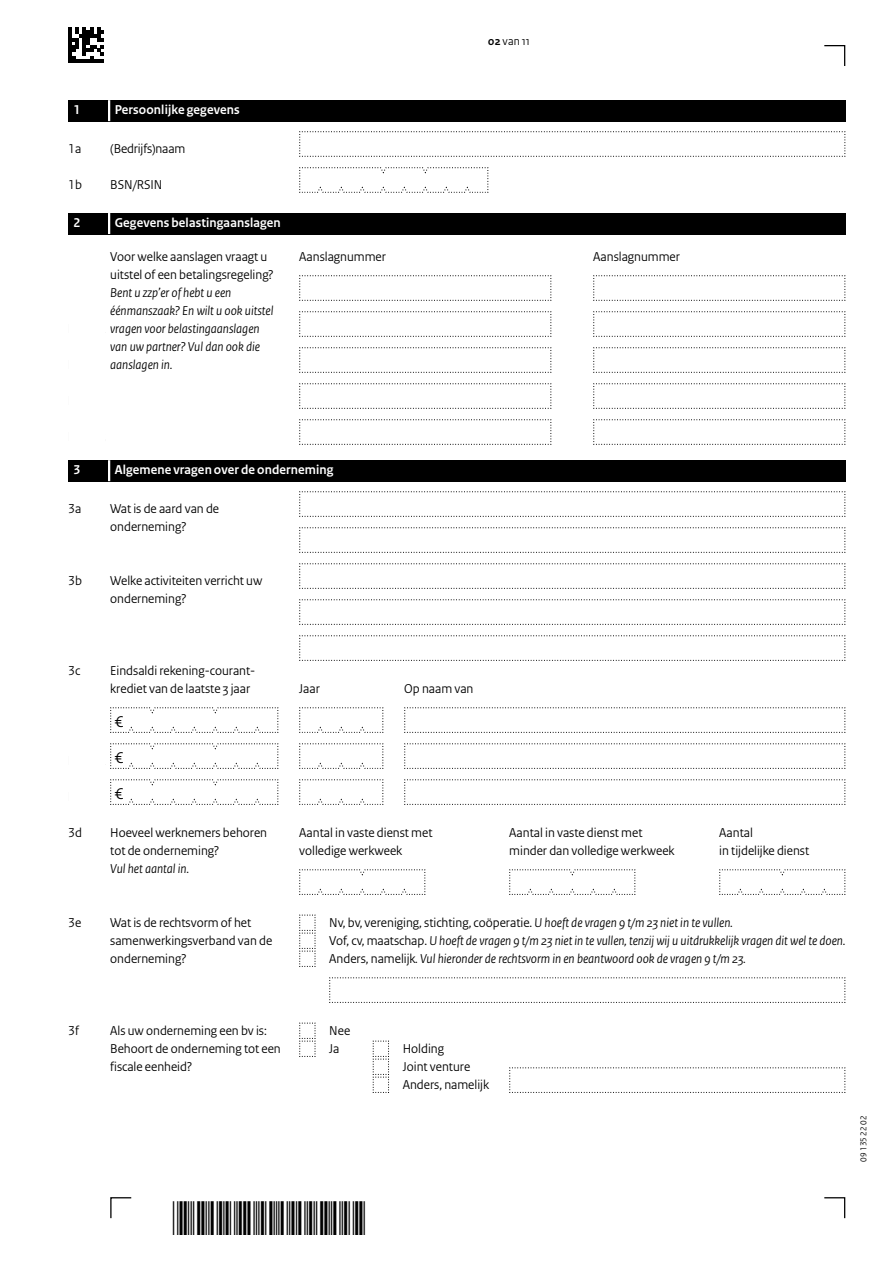
<style>
.page{position:relative;width:893px;height:1263px;background:#fff}
.page>*{position:absolute;margin:0;border:0;box-sizing:border-box;transform-origin:0 0}
.Veld{font:16.5px "Rijksoverheid Sans Heading";color:#000}
.Vraag_Nummer{font:13.5px/18px "Rijksoverheid Sans Heading";color:#000}
.Vraag_geen_inspring{font:13.5px/18px "Rijksoverheid Sans Heading";color:#000}
.Vraag_geen_inspring-2{font:italic 13.5px "Rijksoverheid Sans Heading";color:#000}
.Vraag{font:italic 13.5px "Rijksoverheid Sans Heading";color:#000}
.Vraag-2{font:13.5px "Rijksoverheid Sans Heading";color:#000}
.KOP_D_Nummer{font:700 13.5px "Rijksoverheid Sans Heading";letter-spacing:.01em;color:#fff}
.KOP_B_Nummer{font:700 13.5px "Rijksoverheid Sans Heading";letter-spacing:.01em;color:#fff}
.t1{font:12px "Rijksoverheid Sans Heading";color:#000}
.t2{font:9px "Rijksoverheid Sans Heading";color:#000}
.s1{font-weight:700}
.s2{font-style:normal}
.s3{font-style:italic}
</style>
<div class="page">
<svg style="left:824px;top:1197px;width:22px;height:22px"></svg>
<svg style="left:110px;top:1197px;width:22px;height:22px"></svg>
<svg style="left:824px;top:45px;width:22px;height:21px"></svg>
<svg style="left:68px;top:27px;width:36px;height:36px"></svg>
<svg style="left:299px;top:131px;width:547px;height:26px"></svg>
<svg style="left:299px;top:167px;width:190px;height:26px"></svg>
<svg style="left:299px;top:275px;width:253px;height:26px"></svg>
<svg style="left:299px;top:311px;width:253px;height:26px"></svg>
<svg style="left:299px;top:347px;width:253px;height:26px"></svg>
<svg style="left:299px;top:383px;width:253px;height:26px"></svg>
<svg style="left:299px;top:419px;width:253px;height:26px"></svg>
<svg style="left:593px;top:275px;width:253px;height:26px"></svg>
<svg style="left:593px;top:311px;width:253px;height:26px"></svg>
<svg style="left:593px;top:347px;width:253px;height:26px"></svg>
<svg style="left:593px;top:383px;width:253px;height:26px"></svg>
<svg style="left:593px;top:419px;width:253px;height:26px"></svg>
<svg style="left:299px;top:491px;width:547px;height:26px"></svg>
<svg style="left:299px;top:563px;width:547px;height:26px"></svg>
<svg style="left:299px;top:527px;width:547px;height:26px"></svg>
<svg style="left:299px;top:599px;width:547px;height:26px"></svg>
<svg style="left:299px;top:635px;width:547px;height:26px"></svg>
<svg style="left:404px;top:707px;width:442px;height:26px"></svg>
<svg style="left:404px;top:743px;width:442px;height:26px"></svg>
<svg style="left:404px;top:779px;width:442px;height:26px"></svg>
<svg style="left:299px;top:707px;width:85px;height:26px"></svg>
<svg style="left:299px;top:743px;width:85px;height:26px"></svg>
<svg style="left:299px;top:779px;width:85px;height:26px"></svg>
<svg style="left:110px;top:707px;width:169px;height:26px"></svg>
<svg style="left:299px;top:869px;width:127px;height:26px"></svg>
<svg style="left:509px;top:869px;width:127px;height:26px"></svg>
<svg style="left:719px;top:869px;width:127px;height:26px"></svg>
<svg style="left:329px;top:977px;width:517px;height:26px"></svg>
<svg style="left:509px;top:1067px;width:337px;height:26px"></svg>
<svg style="left:299px;top:1022px;width:17px;height:35px"></svg>
<svg style="left:372px;top:1040px;width:17px;height:53px"></svg>
<svg style="left:299px;top:914px;width:17px;height:53px"></svg>
<div style="left:68px;top:100px;width:777px;height:21px;background:#000"></div>
<hr style="left:108px;top:100px;width:2px;height:21px;background:#fff">
<div style="left:68px;top:213px;width:777px;height:21px;background:#000"></div>
<hr style="left:108px;top:213px;width:2px;height:21px;background:#fff">
<div style="left:68px;top:460px;width:777px;height:21px;background:#000"></div>
<hr style="left:108px;top:460px;width:2px;height:21px;background:#fff">
<svg style="left:110px;top:743px;width:169px;height:26px"></svg>
<svg style="left:110px;top:779px;width:169px;height:26px"></svg>
<p class="t1" style="left:488px;top:34px;width:43px"><span class="s1">02</span> van 11</p>
<h2 class="KOP_D_Nummer" style="left:74px;top:102px;width:8px">1</h2>
<h2 class="KOP_D_Nummer" style="left:115px;top:102px;width:126px">Persoonlijke gegevens</h2>
<p class="Vraag_Nummer" style="left:68px;top:140px;width:15px">1a</p>
<p class="Vraag_Nummer" style="left:110px;top:140px;width:77px">(Bedrijfs)naam</p>
<p class="Vraag_Nummer" style="left:68px;top:176px;width:15px">1b</p>
<p class="Vraag_Nummer" style="left:110px;top:176px;width:54px">BSN/RSIN</p>
<h2 class="KOP_B_Nummer" style="left:74px;top:215px;width:8px">2</h2>
<h2 class="KOP_B_Nummer" style="left:115px;top:215px;width:168px">Gegevens belastingaanslagen</h2>
<p class="Vraag-2" style="left:110px;top:249px;width:159px">Voor welke aanslagen vraagt u</p>
<p class="Vraag-2" style="left:110px;top:267px;width:165px">uitstel of een betalingsregeling?</p>
<p class="Vraag" style="left:110px;top:285px;width:123px">Bent u zzp’er of hebt u een</p>
<p class="Vraag" style="left:110px;top:303px;width:165px">éénmanszaak? En wilt u ook uitstel</p>
<p class="Vraag" style="left:68px;top:321px;width:193px"><span class="s2">Regel 2</span> vragen voor belastingaanslagen</p>
<p class="Vraag" style="left:110px;top:339px;width:151px">van uw partner? Vul dan ook die</p>
<p class="Vraag" style="left:68px;top:357px;width:106px"><span class="s2">Regel 3</span> aanslagen in.</p>
<p class="Vraag_geen_inspring" style="left:299px;top:248px;width:88px">Aanslagnummer</p>
<p class="Vraag_geen_inspring" style="left:593px;top:248px;width:88px">Aanslagnummer</p>
<h2 class="KOP_D_Nummer" style="left:74px;top:462px;width:8px">3</h2>
<h2 class="KOP_D_Nummer" style="left:115px;top:462px;width:220px">Algemene vragen over de onderneming</h2>
<p class="Vraag_Nummer" style="left:68px;top:500px;width:15px">3a</p>
<p class="Vraag_Nummer" style="left:110px;top:500px;width:110px">Wat is de aard van de onderneming?</p>
<p class="Vraag_Nummer" style="left:68px;top:572px;width:15px">3b</p>
<p class="Vraag_Nummer" style="left:110px;top:572px;width:154px">Welke activiteiten verricht uw onderneming?</p>
<p class="Vraag_Nummer" style="left:68px;top:662px;width:14px">3c</p>
<p class="Vraag_Nummer" style="left:110px;top:662px;width:147px">Eindsaldi rekening-courant&shy;krediet van de laatste 3 jaar</p>
<p class="Veld" style="left:115px;top:712px;width:10px">€</p>
<p class="Veld" style="left:115px;top:748px;width:10px">€</p>
<p class="Veld" style="left:115px;top:784px;width:10px">€</p>
<p class="Vraag_geen_inspring" style="left:299px;top:680px;width:22px">Jaar</p>
<p class="Vraag_geen_inspring" style="left:404px;top:680px;width:71px">Op naam van</p>
<p class="Vraag_Nummer" style="left:68px;top:824px;width:15px">3d</p>
<p class="Vraag_Nummer" style="left:110px;top:824px;width:158px">Hoeveel werknemers behoren tot de onderneming?<br><span class="s3">Vul het aantal in.</span></p>
<p class="Vraag_geen_inspring" style="left:299px;top:824px;width:135px">Aantal in vaste dienst met volledige werkweek</p>
<p class="Vraag_geen_inspring" style="left:509px;top:824px;width:167px">Aantal in vaste dienst met minder dan volledige werkweek</p>
<p class="Vraag_geen_inspring" style="left:719px;top:824px;width:91px">Aantal<br>in tijdelijke dienst</p>
<p class="Vraag_Nummer" style="left:68px;top:914px;width:15px">3e</p>
<p class="Vraag_Nummer" style="left:110px;top:914px;width:164px">Wat is de rechtsvorm of het samenwerkingsverband van de onderneming?</p>
<p class="Vraag_geen_inspring" style="left:329px;top:914px;width:405px">Nv, bv, vereniging, stichting, coöperatie. <span class="s3">U hoeft de vragen 9 t/m 23 niet in te vullen.</span></p>
<p class="Vraag_geen_inspring-2" style="left:329px;top:933px;width:518px"><span class="s2">Vof, cv, maatschap.</span> U hoeft de vragen 9 t/m 23 niet in te vullen, tenzij wij u uitdrukkelijk vragen dit wel te doen.</p>
<p class="Vraag_geen_inspring-2" style="left:329px;top:951px;width:418px"><span class="s2">Anders, namelijk</span>. Vul hieronder de rechtsvorm in en beantwoord ook de vragen 9 t/m 23.</p>
<p class="Vraag_Nummer" style="left:68px;top:1022px;width:12px">3f</p>
<p class="Vraag_Nummer" style="left:110px;top:1022px;width:172px">Als uw onderneming een bv is:<br>Behoort de onderneming tot een fiscale eenheid?</p>
<p class="Vraag_geen_inspring" style="left:329px;top:1022px;width:22px">Nee</p>
<p class="Vraag_geen_inspring" style="left:329px;top:1040px;width:12px">Ja</p>
<p class="Vraag_geen_inspring" style="left:403px;top:1040px;width:43px">Holding</p>
<p class="Vraag_geen_inspring" style="left:403px;top:1058px;width:69px">Joint venture</p>
<p class="Vraag_geen_inspring" style="left:403px;top:1076px;width:88px">Anders, namelijk</p>
<p class="t2" style="left:858px;top:1161px;width:47px;rotate:-90deg">09 135 22 02</p>
</div>
